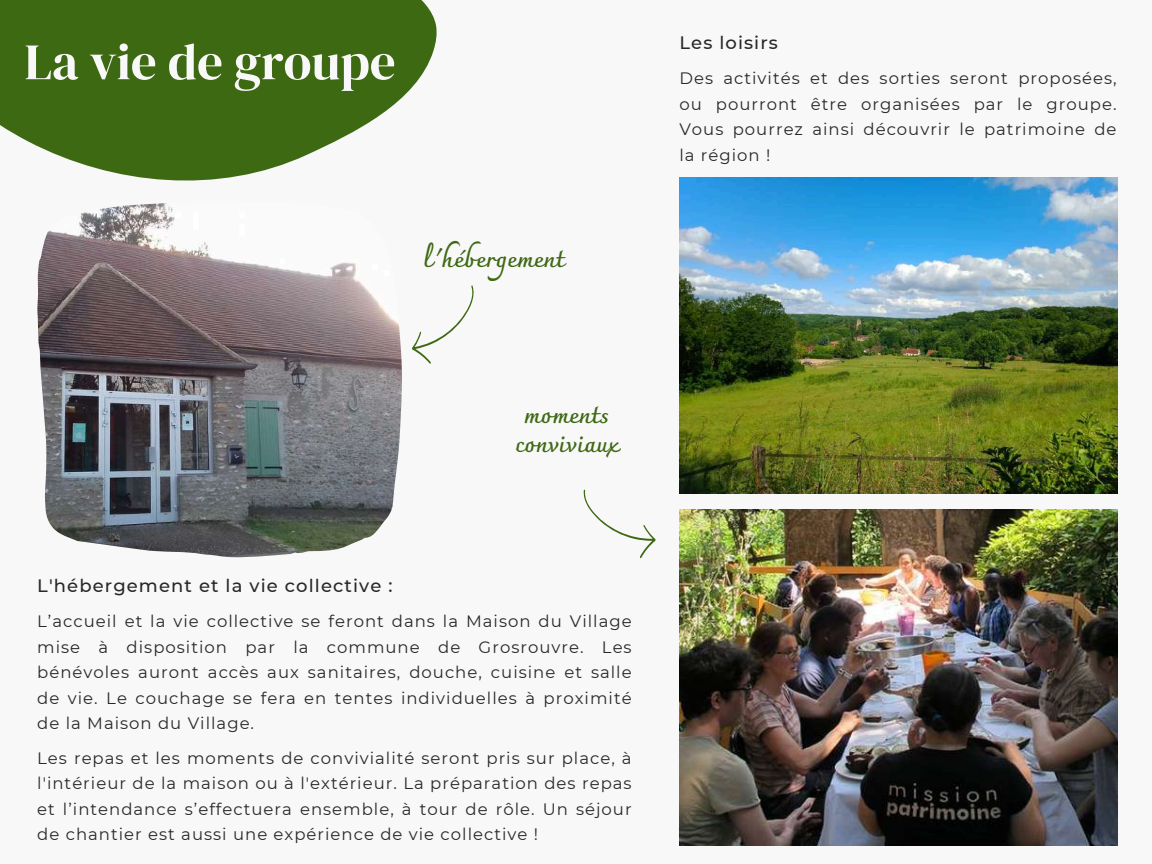
<style>
.page{position:relative;width:1152px;height:864px;background:#f8f8f8}
.page>*{position:absolute;margin:0;border:0;box-sizing:border-box;transform-origin:0 0}
.t1{font:51px "DM Serif Display";color:#f8f8f8}
.t2{font:700 24px/29.2px "Charmonman";color:#3e6913;text-align:center}
.t3{font:500 18px "Montserrat";letter-spacing:.06em;color:#282828}
.t4{font:16.5px/25.5px "Montserrat";letter-spacing:.06em;color:#282828;text-align:justify}
</style>
<div class="page">
<img style="left:37px;top:203px;width:365px;height:354px">
<svg style="left:0;top:0;width:437px;height:181px;fill:#3e6913"></svg>
<svg style="left:412px;top:285px;width:62px;height:79px"></svg>
<svg style="left:583px;top:489px;width:73px;height:70px"></svg>
<img style="left:679px;top:510px;width:438px;height:336px">
<img style="left:679px;top:178px;width:438px;height:316px">
<h1 class="t1" style="left:25px;top:26px;width:373px">La vie de groupe</h1>
<h2 class="t2" style="left:422px;top:244px;width:143px">l'hébergement</h2>
<p class="t3" style="left:679px;top:32px;width:100px">Les loisirs</p>
<p class="t4" style="left:679px;top:66px;width:439px">Des activités et des sorties seront proposées, ou pourront être organisées par le groupe.<br>Vous pourrez ainsi découvrir le patrimoine de la région !</p>
<h2 class="t2" style="left:515px;top:400px;width:105px">moments conviviaux</h2>
<p class="t3" style="left:37px;top:575px;width:357px">L'hébergement et la vie collective :</p>
<p class="t4" style="left:37px;top:609px;width:596px">L’accueil et la vie collective se feront dans la Maison du Village mise à disposition par la commune de Grosrouvre. Les bénévoles auront accès aux sanitaires, douche, cuisine et salle de vie. Le couchage se fera en tentes individuelles à proximité de la Maison du Village.</p>
<p class="t4" style="left:37px;top:745px;width:596px">Les repas et les moments de convivialité seront pris sur place, à l'intérieur de la maison ou à l'extérieur. La préparation des repas et l’intendance s’effectuera ensemble, à tour de rôle. Un séjour de chantier est aussi une expérience de vie collective !</p>
</div>
